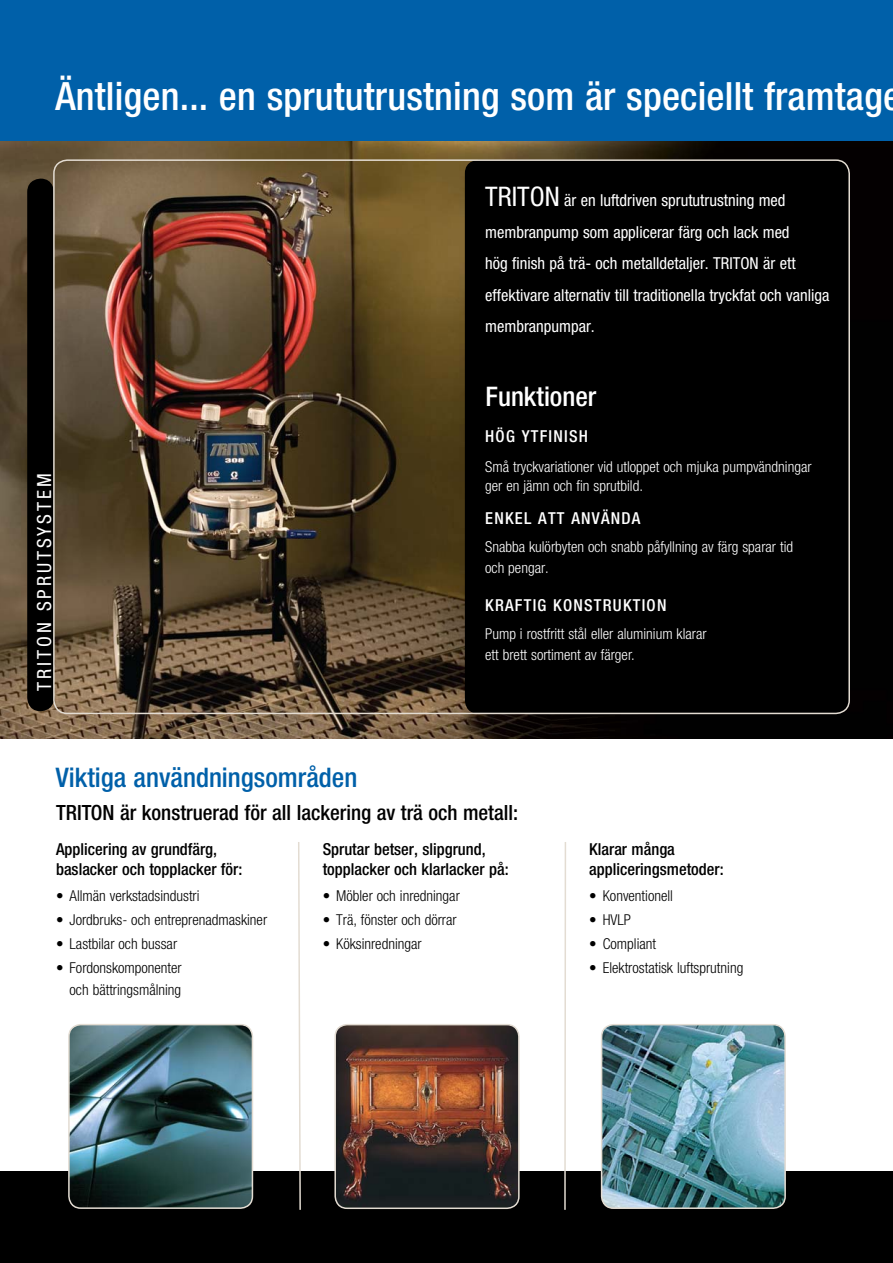
<style>
.page{position:relative;width:893px;height:1263px;background:#fff}
.page>*{position:absolute;margin:0;border:0;box-sizing:border-box;transform-origin:0 0}
.t1{font:500 condensed 39px "Helvetica Neue LT Std";letter-spacing:.005em;color:#fff}
.t2{font:500 condensed 27px "Helvetica Neue LT Std";color:#0060a9}
.t3{font:500 condensed 27px "Helvetica Neue LT Std";color:#fff}
.t4{font:500 condensed 21px "Helvetica Neue LT Std";color:#000}
.t5{font:condensed 19.5px "Helvetica Neue LT Std";letter-spacing:.15em;color:#fff}
.t6{font:condensed 16.5px/31.5px "Helvetica Neue LT Std";color:#fff}
.t7{font:500 condensed 16.5px/19.8px "Helvetica Neue LT Std";color:#000}
.t8{font:500 condensed 16.5px "Helvetica Neue LT Std";letter-spacing:.075em;color:#fff}
.t9{font:300 condensed 15px/21px "Helvetica Neue LT Std";color:#000;text-align:right}
.t10{font:300 condensed 15px/21px "Helvetica Neue LT Std";color:#fff}
.s1{font-size:27px}
</style>
<div class="page">
<img style="left:0;top:140px;width:893px;height:598px">
<div style="left:0;top:1172px;width:893px;height:91px;background:#000"></div>
<div style="left:465px;top:160px;width:385px;height:554px;background:#000;border-radius:14px"></div>
<div style="left:0;top:0;width:893px;height:140px;background:#0060a9"></div>
<img style="left:602px;top:1025px;width:183px;height:183px;border-radius:12px">
<div style="left:601px;top:1024px;width:185px;height:185px;border:2px solid #e3dcd2;border-radius:12px"></div>
<img style="left:69px;top:1024px;width:183px;height:184px;border-radius:12px">
<div style="left:68px;top:1024px;width:185px;height:185px;border:2px solid #e3dcd2;border-radius:12px"></div>
<svg style="left:297px;top:842px;width:270px;height:368px"></svg>
<div style="left:27px;top:179px;width:27px;height:532px;background:#000;border-radius:13px"></div>
<h1 class="t1" style="left:56px;top:82px;width:847px">Äntligen... en sprututrustning som är speciellt framtage</h1>
<p class="t6" style="left:485px;top:187px;width:346px"><span class="s1">TRITON</span> är en luftdriven sprututrustning med membranpump som applicerar färg och lack med<br>hög finish på trä- och metalldetaljer. TRITON är ett effektivare alternativ till traditionella tryckfat och vanliga membranpumpar.</p>
<h3 class="t5" style="left:37px;top:691px;width:219px;rotate:-90deg">TRITON SPRUTSYSTEM</h3>
<h2 class="t2" style="left:56px;top:768px;width:303px">Viktiga användningsområden</h2>
<h2 class="t3" style="left:485px;top:386px;width:112px">Funktioner</h2>
<p class="t8" style="left:485px;top:430px;width:104px">HÖG YTFINISH</p>
<p class="t10" style="left:485px;top:458px;width:328px;line-height:19.5px">Små tryckvariationer vid utloppet och mjuka pumpvändningar ger en jämn och fin sprutbild.</p>
<p class="t8" style="left:485px;top:512px;width:157px">ENKEL ATT ANVÄNDA</p>
<p class="t10" style="left:485px;top:538px;width:309px">Snabba kulörbyten och snabb påfyllning av färg sparar tid och pengar.</p>
<p class="t8" style="left:485px;top:599px;width:183px">KRAFTIG KONSTRUKTION</p>
<p class="t10" style="left:485px;top:624px;width:223px">Pump i rostfritt stål eller aluminium klarar ett brett sortiment av färger.</p>
<h3 class="t4" style="left:56px;top:805px;width:464px">TRITON är konstruerad för all lackering av trä och metall:</h3>
<p class="t7" style="left:56px;top:841px;width:188px">Applicering av grundfärg, baslacker och topplacker för:</p>
<p class="t9" style="left:56px;top:887px;width:145px">• Allmän verkstadsindustri</p>
<p class="t9" style="left:56px;top:911px;width:213px">• Jordbruks- och entreprenadmaskiner</p>
<p class="t9" style="left:56px;top:935px;width:123px">• Lastbilar och bussar</p>
<p class="t9" style="left:56px;top:959px;width:127px">• Fordonskomponenter och bättringsmålning</p>
<p class="t7" style="left:323px;top:841px;width:187px">Sprutar betser, slipgrund, topplacker och klarlacker på:</p>
<p class="t9" style="left:323px;top:887px;width:139px">• Möbler och inredningar</p>
<p class="t9" style="left:323px;top:911px;width:135px">• Trä, fönster och dörrar</p>
<p class="t9" style="left:323px;top:935px;width:100px">• Köksinredningar</p>
<p class="t7" style="left:589px;top:841px;width:136px">Klarar många appliceringsmetoder:</p>
<p class="t9" style="left:589px;top:887px;width:85px">• Konventionell</p>
<p class="t9" style="left:589px;top:911px;width:43px">• HVLP</p>
<p class="t9" style="left:589px;top:935px;width:68px">• Compliant</p>
<p class="t9" style="left:589px;top:959px;width:156px">• Elektrostatisk luftsprutning</p>
</div>
